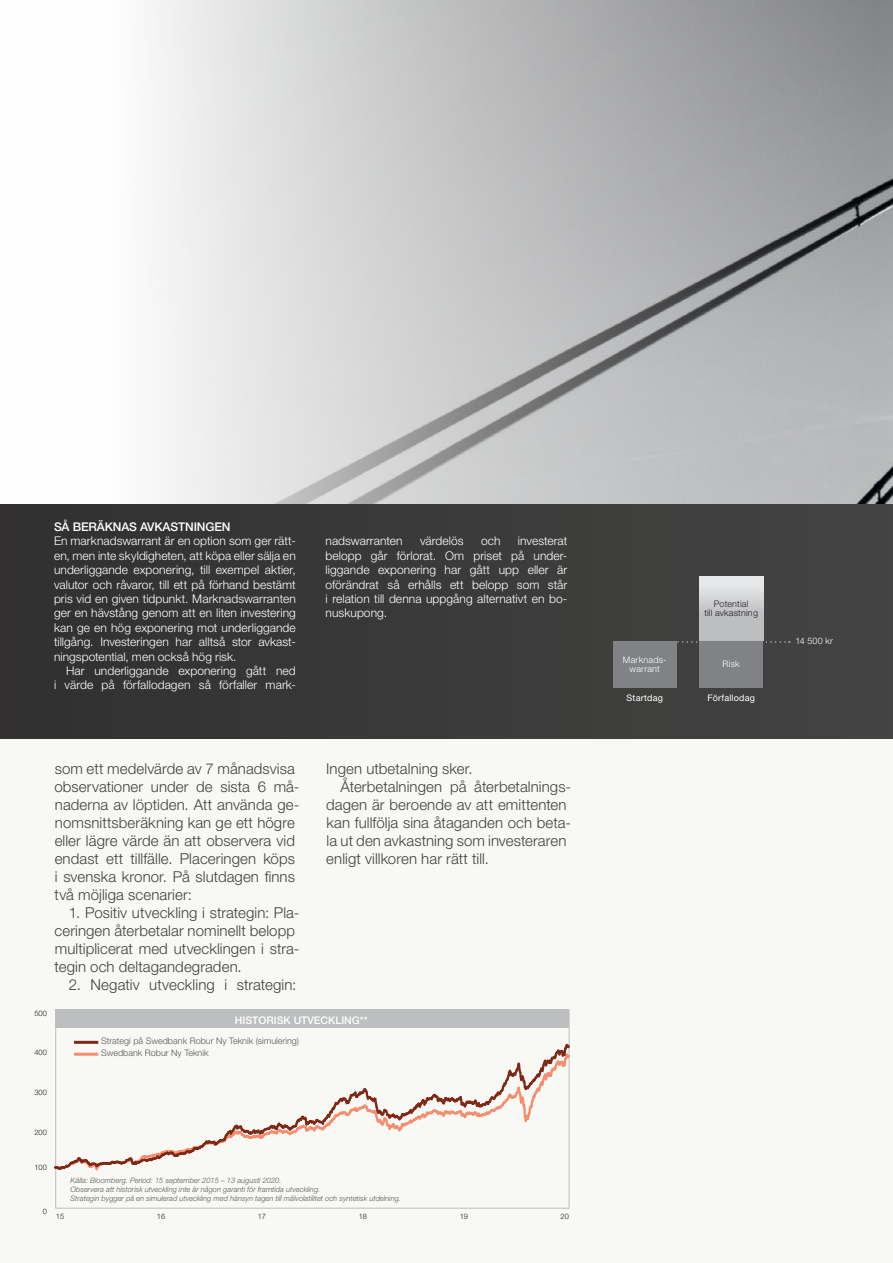
<style>
.page{position:relative;width:893px;height:1263px;background:#fff}
.page>*{position:absolute;margin:0;border:0;box-sizing:border-box;transform-origin:0 0}
.t1{font:300 15px/18px "Helvetica Neue LT Std";letter-spacing:.005em;color:#414042}
.t2{font:300 12px/14.4px "Helvetica Neue LT Std";letter-spacing:.005em;color:#fff;text-align:justify}
.t3{font:500 12px "Helvetica Neue LT Std";letter-spacing:-.01em;color:#fff}
.t4{font:500 10.5px "Helvetica Neue LT Std";color:#fff}
.t5{font:300 9px/11.9px "Helvetica Neue LT Std";color:#58595b}
.t6{font:300 9px/9px "Helvetica Neue LT Std";letter-spacing:.025em;color:#fff;text-align:center}
.t7{font:300 9px/9px "Helvetica Neue LT Std";letter-spacing:.02em;color:#231f20;text-align:center}
.t8{font:9px "Helvetica Neue LT Std";letter-spacing:.02em;color:#fff}
.t9{font:italic 300 7.5px/9px "Helvetica Neue LT Std";color:#58595b}
.t10{font:300 7.5px "Helvetica Neue LT Std";color:#231f20}
</style>
<div class="page">
<img style="left:153px;top:0;width:740px;height:504px">
<div style="left:0;top:730px;width:893px;height:533px;background:#f8f8f4"></div>
<div style="left:0;top:504px;width:893px;height:234px;background:#3b3a3a"></div>
<div style="left:56px;top:1010px;width:513px;height:18px;background:#bcbec0"></div>
<svg style="left:55px;top:1045px;width:515px;height:125px"></svg>
<hr style="left:76px;top:1041px;width:21px;height:3px;background:#802815">
<hr style="left:76px;top:1053px;width:21px;height:3px;background:#f68d6f">
<svg style="left:677px;top:641px;width:113px;height:2px"></svg>
<div style="left:613px;top:641px;width:64px;height:46px;background:#808285"></div>
<div style="left:699px;top:577px;width:64px;height:64px;background:linear-gradient(to bottom,#e6e7e8,#b1b3b6)"></div>
<div style="left:699px;top:641px;width:64px;height:46px;background:#808285"></div>
<p class="t3" style="left:54px;top:519px;width:178px">SÅ BERÄKNAS AVKASTNINGEN</p>
<p class="t2" style="left:54px;top:534px;width:243px">En marknadswarrant är en option som ger rätt&shy;en, men inte skyldigheten, att köpa eller sälja en underliggande exponering, till exempel aktier, valutor och råvaror, till ett på förhand bestämt pris vid en given tidpunkt. Marknadswarranten ger en hävstång genom att en liten investering kan ge en hög exponering mot underliggande tillgång. Investeringen har alltså stor avkast&shy;ningspotential, men också hög risk.</p>
<p class="t2" style="left:54px;top:663px;width:243px;text-align:right">Har underliggande exponering gått ned<br>i värde på förfallodagen så förfaller mark-</p>
<p class="t2" style="left:326px;top:534px;width:243px;text-indent:192px">investerat belopp går förlorat. Om priset på under&shy;liggande exponering har gått upp eller är oförändrat så erhålls ett belopp som står i relation till denna uppgång alternativt en bo&shy;nuskupong.</p>
<p class="t2" style="left:326px;top:534px;width:79px">nadswarranten</p>
<p class="t2" style="left:420px;top:534px;width:45px">värdelös</p>
<p class="t2" style="left:481px;top:534px;width:21px">och</p>
<p class="t1" style="left:54px;top:759px;width:247px">som ett medelvärde av 7 månadsvisa observationer under de sista 6 må&shy;naderna av löptiden. Att använda ge&shy;nomsnittsberäkning kan ge ett högre eller lägre värde än att observera vid endast ett tillfälle. Placeringen köps i svenska kronor. På slutdagen finns två möjliga scenarier:</p>
<p class="t1" style="left:54px;top:903px;width:247px;text-indent:15px">1. Positiv utveckling i strategin: Pla&shy;ceringen återbetalar nominellt belopp multiplicerat med utvecklingen i stra&shy;tegin och deltagandegraden.</p>
<p class="t1" style="left:69px;top:975px;width:229px">2. Negativ utveckling i strategin:</p>
<p class="t1" style="left:326px;top:759px;width:148px">Ingen utbetalning sker.</p>
<p class="t1" style="left:341px;top:777px;width:232px">Återbetalningen på återbetalnings-</p>
<p class="t1" style="left:326px;top:795px;width:242px">dagen är beroende av att emittenten</p>
<p class="t1" style="left:326px;top:813px;width:246px">kan fullfölja sina åtaganden och beta-</p>
<p class="t1" style="left:327px;top:831px;width:241px">la ut den avkastning som investeraren</p>
<p class="t1" style="left:326px;top:849px;width:164px">enligt villkoren har rätt till.</p>
<p class="t10" style="left:34px;top:1008px;width:14px">500</p>
<p class="t10" style="left:34px;top:1048px;width:14px">400</p>
<p class="t10" style="left:34px;top:1088px;width:14px">300</p>
<p class="t4" style="left:235px;top:1013px;width:134px">HISTORISK UTVECKLING**</p>
<p class="t5" style="left:101px;top:1034px;width:199px">Strategi på Swedbank Robur Ny Teknik (simulering)<br>Swedbank Robur Ny Teknik</p>
<p class="t10" style="left:34px;top:1127px;width:14px">200</p>
<p class="t10" style="left:34px;top:1163px;width:14px">100</p>
<p class="t10" style="left:43px;top:1207px;width:6px">0</p>
<p class="t9" style="left:71px;top:1176px;width:332px">Källa: Bloomberg. Period: 15 september 2015 – 13 augusti 2020.<br>Observera att historisk utveckling inte är någon garanti för framtida utveckling.<br>Strategin bygger på en simulerad utveckling med hänsyn tagen till målvolatilitet och syntetisk utdelning.</p>
<p class="t10" style="left:56px;top:1211px;width:10px">15</p>
<p class="t10" style="left:157px;top:1211px;width:10px">16</p>
<p class="t10" style="left:258px;top:1211px;width:10px">17</p>
<p class="t10" style="left:359px;top:1211px;width:10px">18</p>
<p class="t10" style="left:460px;top:1211px;width:10px">19</p>
<p class="t10" style="left:561px;top:1211px;width:10px">20</p>
<p class="t7" style="left:704px;top:599px;width:55px">Potential<br>till avkastning</p>
<p class="t6" style="left:623px;top:655px;width:45px">Marknads&shy;warrant</p>
<p class="t8" style="left:627px;top:692px;width:38px">Startdag</p>
<p class="t8" style="left:707px;top:692px;width:49px">Förfallodag</p>
<p class="t6" style="left:723px;top:659px;width:19px">Risk</p>
<p class="t6" style="left:795px;top:636px;width:39px">14 500 kr</p>
</div>
